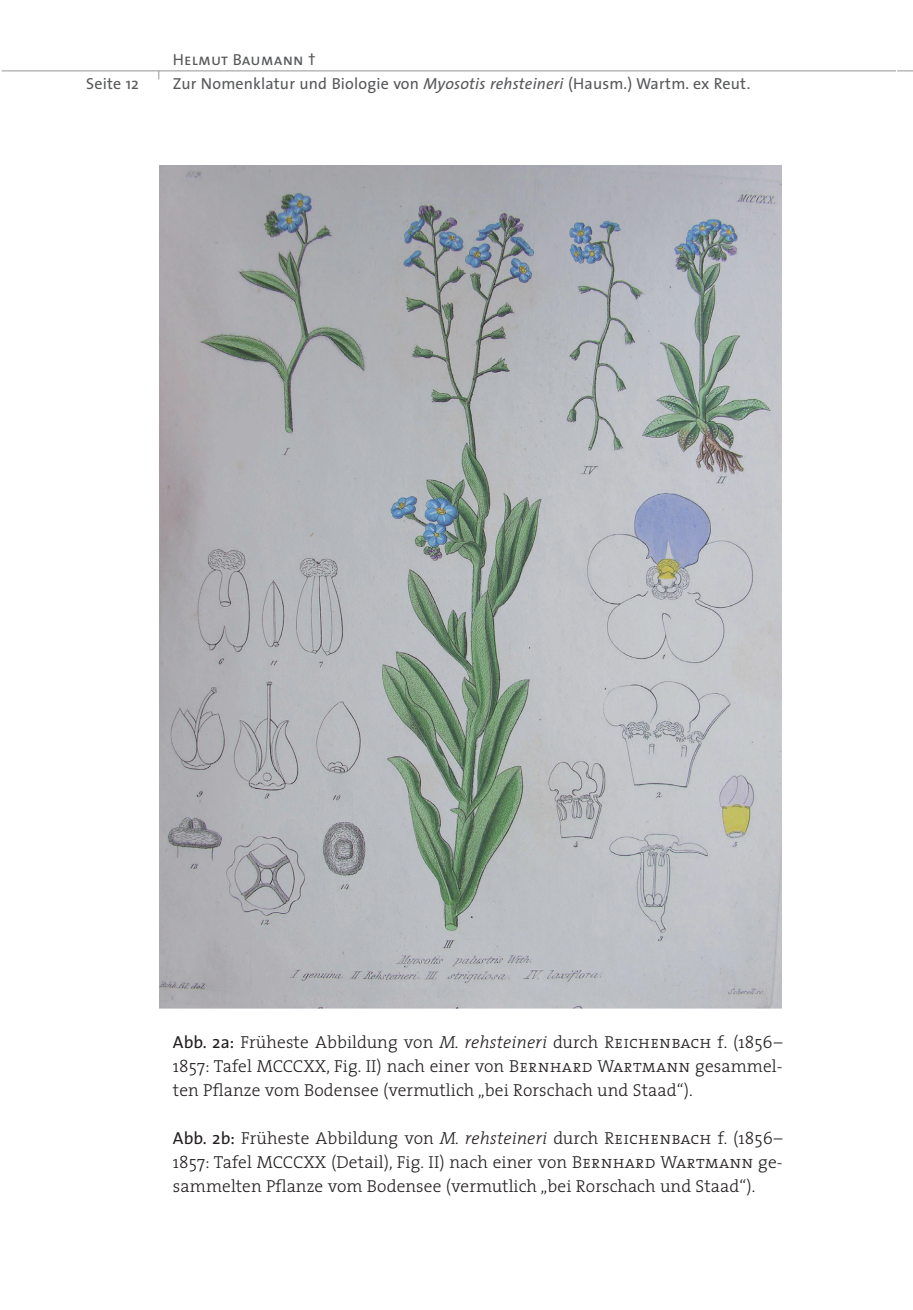
<style>
.page{position:relative;width:913px;height:1310px;background:#fff}
.page>*{position:absolute;margin:0;border:0;box-sizing:border-box;transform-origin:0 0}
.t1{font:300 17.4px/24px "The Serif";letter-spacing:.005em;color:#231f20;text-align:justify}
.t2{font:16px "The Sans";letter-spacing:.01em;color:#57585a}
.t3{font:16px "The Sans Caps";letter-spacing:.01em;color:#57585a}
.s1{font-style:italic}
.s2{font-family:"The Sans";font-weight:400}
.s3{font-family:"The Serif Light Caps";font-weight:400}
</style>
<div class="page">
<hr style="left:2px;top:70px;width:894px;height:1px;background:#939598">
<svg style="left:897px;top:70px;width:16px;height:1px"></svg>
<img style="left:160px;top:165px;width:621px;height:844px">
<p class="t3" style="left:173px;top:46px;width:144px">Helmut Baumann †</p>
<p class="t2" style="left:86px;top:70px;width:54px">Seite 12</p>
<p class="t2" style="left:173px;top:70px;width:579px">Zur Nomenklatur und Biologie von <span class="s1">Myosotis rehsteineri</span> (Hausm.) Wartm. ex Reut.</p>
<p class="t1" style="left:173px;top:1029px;width:611px"><span class="s2">Abb. 2a:</span> Früheste Abbildung von <span class="s1">M. rehsteineri</span> durch <span class="s3">Reichenbach</span> f. (1856– 1857: Tafel MCCCXX, Fig. II) nach einer von <span class="s3">Bernhard Wartmann</span> gesammel&shy;ten Pflanze vom Bodensee (vermutlich „bei Rorschach und Staad“).</p>
<p class="t1" style="left:173px;top:1125px;width:611px"><span class="s2">Abb. 2b:</span> Früheste Abbildung von <span class="s1">M. rehsteineri</span> durch <span class="s3">Reichenbach</span> f. (1856– 1857: Tafel MCCCXX (Detail), Fig. II) nach einer von <span class="s3">Bernhard Wartmann</span> ge&shy;sammelten Pflanze vom Bodensee (vermutlich „bei Rorschach und Staad“).</p>
</div>
